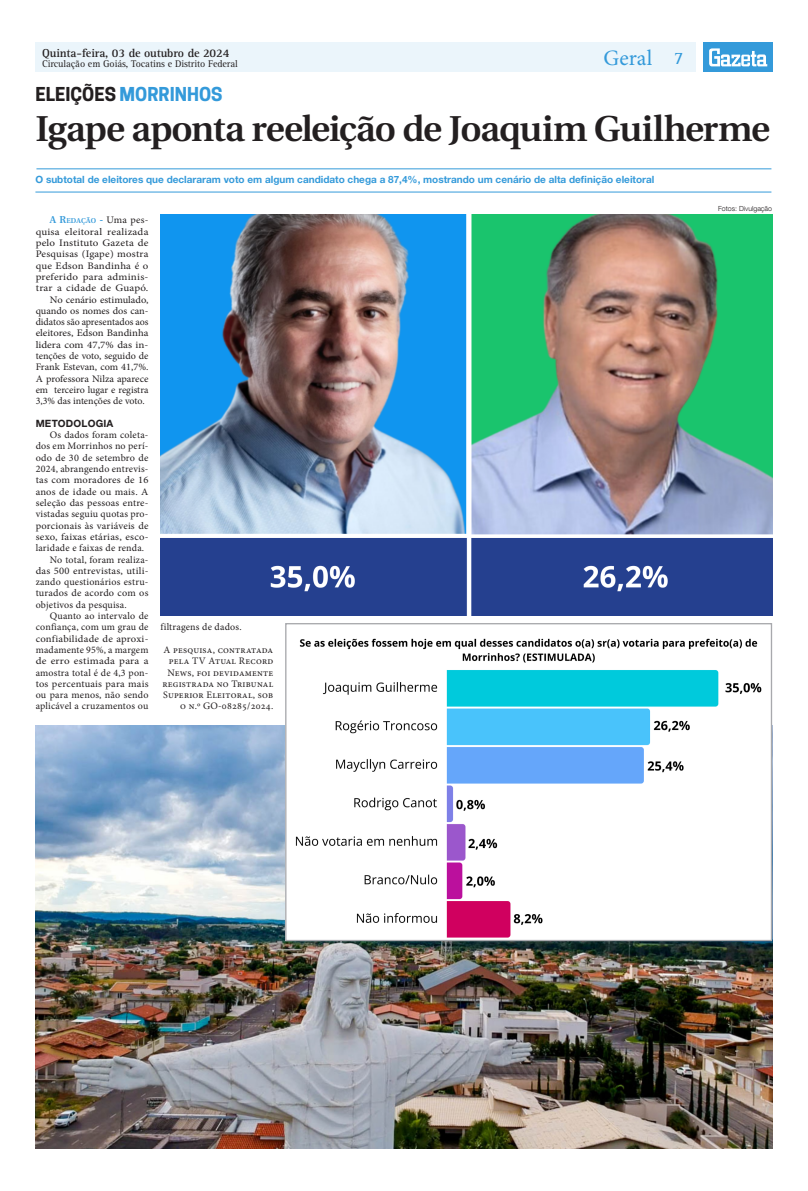
<style>
.page{position:relative;width:808px;height:1191px;background:#fff}
.page>*{position:absolute;margin:0;border:0;box-sizing:border-box;transform-origin:0 0}
.Manchete{font:600 35.9px "Utopia";letter-spacing:-.03em;color:#231f20}
.t1{font:22px "Minion Pro";color:#349ada}
.Retranca{font:700 18px "Cooper Hewitt";color:#349ada}
.t2{font:18px "Rotis Serif Std";color:#349ada}
.t3{font:700 12px "Rotis Serif Std";letter-spacing:-.01em;color:#231f20}
.TExto_Corrido{font:10px/11.3px "Minion Pro";letter-spacing:.01em;color:#231f20;text-align:justify}
.TExto_Corrido-2{font:10px/11.3px "Minion Pro";letter-spacing:.01em;color:#231f20;text-align:justify;scale:1.04 1}
.Editais_txt{font:10px/11.3px "Minion Pro";letter-spacing:.02em;color:#231f20;text-align:right}
.Olho{font:700 10px "Helvetica Neue LT Std";color:#349ada}
.t4{font:10px "Rotis Serif Std";letter-spacing:-.01em;color:#231f20}
.Intertítulo{font:700 10px "Helvetica Neue";letter-spacing:.02em;color:#231f20}
.Crédito_Fotógrafo{font:300 7px "Helvetica Neue LT Com";color:#231f20}
.s1{color:#231f20}
.s2{font-family:"Utopia";font-weight:600;color:#349ada}
.s3{font-family:"Utopia";font-weight:600;font-size:7px;color:#349ada}
</style>
<div class="page">
<div style="left:35px;top:43px;width:661px;height:29px;background:#ebf5fb"></div>
<div style="left:703px;top:43px;width:69px;height:29px;background:#349ada"></div>
<svg style="left:709px;top:48px;width:58px;height:18px"></svg>
<img style="left:35px;top:725px;width:737px;height:423px">
<hr style="left:35px;top:192px;width:736px;height:1px;background:#349ada">
<hr style="left:36px;top:169px;width:735px;height:1px;background:#349ada">
<img style="left:161px;top:214px;width:611px;height:401px">
<img style="left:287px;top:638px;width:483px;height:301px">
<div style="left:285px;top:623px;width:487px;height:318px;border:1px solid #a8a9ad"></div>
<p class="t3" style="left:42px;top:46px;width:189px">Quinta-feira, 03 de outubro de 2024</p>
<p class="t4" style="left:42px;top:58px;width:197px">Circulação em Goiás, Tocatins e Distrito Federal</p>
<p class="t1" style="left:603px;top:43px;width:50px">Geral</p>
<p class="t2" style="left:674px;top:47px;width:11px">7</p>
<p class="Retranca" style="left:35px;top:84px;width:189px"><span class="s1">ELEIÇÕES</span> MORRINHOS</p>
<p class="Manchete" style="left:35px;top:109px;width:736px">Igape aponta reeleição de Joaquim Guilherme</p>
<p class="Olho" style="left:35px;top:173px;width:620px">O subtotal de eleitores que declararam voto em algum candidato chega a 87,4%, mostrando um cenário de alta definição eleitoral</p>
<p class="TExto_Corrido" style="left:36px;top:215px;width:114px;text-indent:14px"><span class="s2">A R</span><span class="s3">EDAÇÃO</span> <span class="s2">-</span> Uma pes&shy;quisa eleitoral realizada pelo Instituto Gazeta de Pesquisas (Igape) mostra que Edson Bandinha é o preferido para adminis&shy;trar a cidade de Guapó.</p>
<p class="TExto_Corrido-2" style="left:36px;top:294px;width:110px;text-indent:14px">No cenário estimulado, quando os nomes dos can&shy;didatos são apresentados aos eleitores, Edson Bandinha lidera com 47,7% das in&shy;tenções de voto, seguido de Frank Estevan, com 41,7%.<br>A professora Nilza aparece em terceiro lugar e registra 3,3% das intenções de voto.</p>
<p class="Intertítulo" style="left:36px;top:417px;width:79px">METODOLOGIA</p>
<p class="TExto_Corrido" style="left:36px;top:429px;width:114px;text-indent:14px">Os dados foram coleta&shy;dos em Morrinhos no perí&shy;odo de 30 de setembro de 2024, abrangendo entrevis&shy;tas com moradores de 16 anos de idade ou mais. A seleção das pessoas entre&shy;vistadas seguiu quotas pro&shy;porcionais às variáveis de sexo, faixas etárias, esco&shy;laridade e faixas de renda.</p>
<p class="TExto_Corrido" style="left:36px;top:554px;width:114px;text-indent:14px">No total, foram realiza&shy;das 500 entrevistas, utili&shy;zando questionários estru&shy;turados de acordo com os objetivos da pesquisa.</p>
<p class="TExto_Corrido" style="left:36px;top:610px;width:114px;text-indent:14px">Quanto ao intervalo de confiança, com um grau de confiabilidade de aproxi&shy;madamente 95%, a margem de erro estimada para a amostra total é de 4,3 pon&shy;tos percentuais para mais ou para menos, não sendo aplicável a cruzamentos ou</p>
<p class="TExto_Corrido" style="left:160px;top:621px;width:83px">filtragens de dados.</p>
<p class="Editais_txt" style="left:162px;top:644px;width:112px">A pesquisa, contratada pela TV Atual Record<br>News, foi devidamente registrada no Tribunal<br>Superior Eleitoral, sob o n.º GO-08285/2024.</p>
<p class="Crédito_Fotógrafo" style="left:718px;top:204px;width:55px">Fotos: Divulgação</p>
</div>
